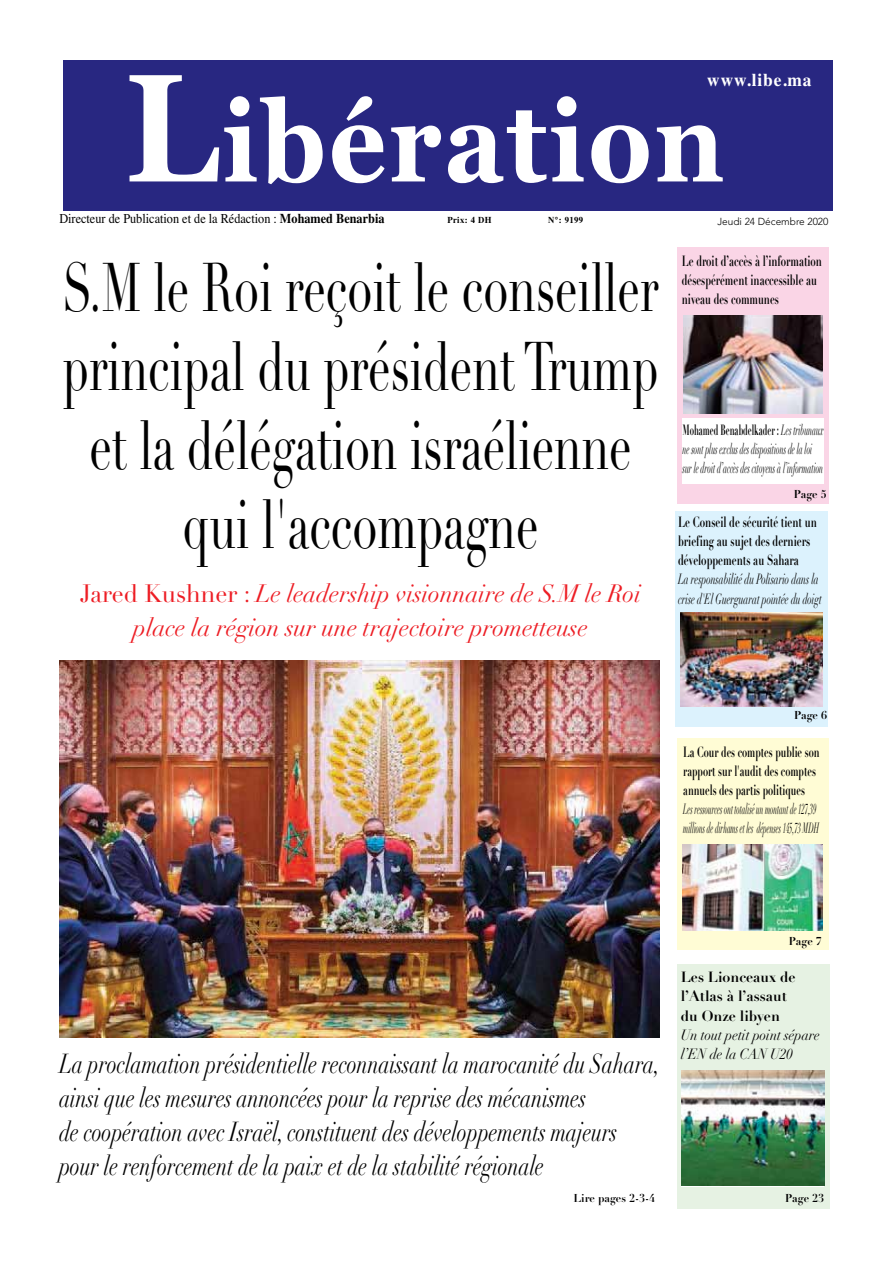
<style>
.page{position:relative;width:893px;height:1263px;background:#fff}
.page>*{position:absolute;margin:0;border:0;box-sizing:border-box;transform-origin:0 0}
.t1{font:700 112.8px "Georgia";color:#fff;scale:.9 1}
.t2{font:67.65px/78.9px "Didot";color:#000;text-align:center;scale:.67 1}
.t3{font:italic 27px/33.9px "Didot";color:#000;scale:.75 1}
.t4{font:italic 24.75px/33.6px "Didot";color:#ed1d24;text-align:center;scale:.96 1}
.t5{font:700 18px "Times";color:#fff;scale:.96 1}
.t6{font:italic 14.7px/19.2px "Didot";color:#000;scale:.5 1}
.t7{font:italic 14.7px/19.2px "Didot";color:#000;scale:.46 1}
.t8{font:700 14.7px/19.2px "Didot";color:#000;scale:.63 1}
.t9{font:700 14.7px/19.2px "Didot";color:#000;scale:.67 1}
.t10{font:700 14.7px/19.2px "Didot";color:#000;scale:.66 1}
.t11{font:italic 14.7px/19.2px "Didot";color:#000;scale:.62 1}
.t12{font:700 14.7px/19.2px "Didot";color:#000;scale:.96 1}
.t13{font:italic 14.7px/19.2px "Didot";color:#000;scale:.91 1}
.t14{font:13.5px "Times";color:#000;scale:.91 1}
.t15{font:700 11.25px "Didot";color:#000;scale:.96 1}
.t16{font:300 10.2px "Avenir";color:#000}
.t17{font:700 9px "Times";letter-spacing:.045em;color:#000;scale:.96 1}
.s1{font-size:153.3px}
.s2{font-weight:700}
.s3{font-style:normal}
.s4{font-weight:700;font-style:normal}
</style>
<div class="page">
<div style="left:63px;top:60px;width:769px;height:150px;background:#282781"></div>
<img style="left:59px;top:660px;width:601px;height:378px">
<div style="left:677px;top:964px;width:152px;height:245px;background:#e6f2e3"></div>
<div style="left:677px;top:247px;width:151px;height:257px;background:#fad5e6"></div>
<div style="left:682px;top:419px;width:142px;height:65px;background:#fff"></div>
<div style="left:677px;top:738px;width:151px;height:211px;background:#fffcd5"></div>
<img style="left:682px;top:1070px;width:142px;height:115px">
<div style="left:676px;top:511px;width:152px;height:215px;background:#dcf2fd"></div>
<img style="left:680px;top:613px;width:143px;height:94px">
<img style="left:684px;top:315px;width:139px;height:99px">
<img style="left:683px;top:845px;width:139px;height:86px">
<p class="t5" style="left:707px;top:62px;width:110px">www.libe.ma</p>
<h1 class="t1" style="left:125px;top:57px;width:668px"><span class="s1">L</span>ibération</h1>
<p class="t14" style="left:59px;top:206px;width:359px">Directeur de Publication et de la Rédaction : <span class="s2">Mohamed Benarbia</span></p>
<p class="t17" style="left:447px;top:211px;width:47px">Prix: 4 DH</p>
<p class="t17" style="left:548px;top:211px;width:38px">N°: 9199</p>
<p class="t16" style="left:717px;top:215px;width:112px">Jeudi 24 Décembre 2020</p>
<h2 class="t2" style="left:62px;top:250px;width:891px">M.S le Roi reçoit le conseiller principal du président Trump et la délégation israélienne qui 'l accompagne</h2>
<p class="t4" style="left:80px;top:577px;width:586px"><span class="s3">Jared Kushner :</span> Le leadership visionnaire de M. S le Roi place la région sur une trajectoire prometteuse</p>
<p class="t10" style="left:682px;top:251px;width:214px">Le droit ’d accès ’ là information désespérément inaccessible au niveau des communes</p>
<p class="t6" style="left:682px;top:420px;width:285px"><span class="s4">Mohamed Benabdelkader :</span> Les tribunaux ne sont plus exclus des dispositions de la loi sur le droit ’d accès des citoyens ’ là information</p>
<p class="t15" style="left:794px;top:486px;width:36px">Page 5</p>
<p class="t9" style="left:678px;top:512px;width:209px">Le Conseil de sécurité tient un briefing au sujet des derniers développements au Sahara</p>
<p class="t11" style="left:678px;top:570px;width:233px">La responsabilité du Polisario dans la crise E l'd Guerguarat pointée du doigt</p>
<p class="t15" style="left:794px;top:708px;width:36px">Page 6</p>
<p class="t8" style="left:683px;top:742px;width:218px">La Cour des comptes publie son rapport sur 'l audit des comptes annuels des partis politiques</p>
<p class="t7" style="left:683px;top:799px;width:299px">Les ressources ont totalisé un montant de 127,39 millions de dirhams et les dépenses 145,73 MDH</p>
<p class="t3" style="left:59px;top:1047px;width:803px">La proclamation présidentielle reconnaissant la marocanité du Sahara, ainsi que les mesures annoncées pour la reprise des mécanismes<br>de coopération avec Israël, constituent des développements majeurs pour le renforcement de la paix et de la stabilité régionale</p>
<p class="t15" style="left:573px;top:1191px;width:87px">Lire pages 2-3-4</p>
<p class="t15" style="left:789px;top:934px;width:36px">Page 7</p>
<p class="t12" style="left:681px;top:967px;width:121px">Les Lionceaux de ’l Atlas à ’l assaut du Onze libyen</p>
<p class="t13" style="left:681px;top:1025px;width:154px">Un tout petit point sépare ’l EN de la CAN U20</p>
<p class="t15" style="left:785px;top:1191px;width:42px">Page 23</p>
</div>
